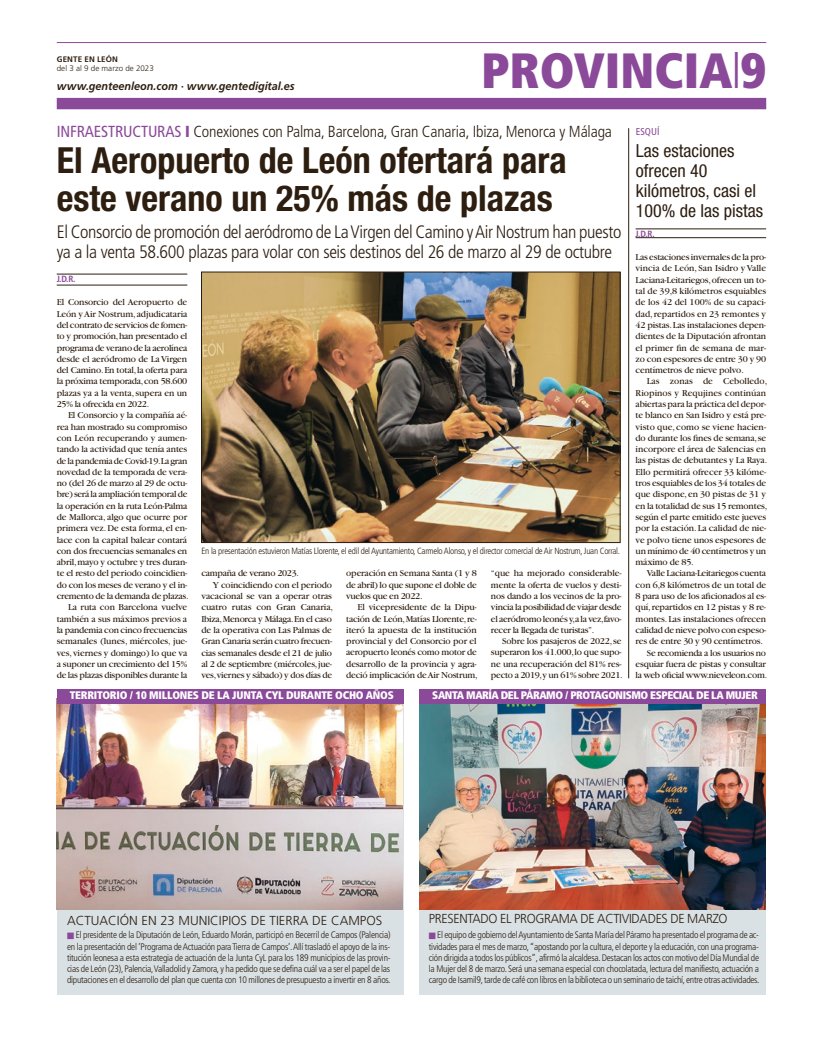
<style>
.page{position:relative;width:823px;height:1049px;background:#fff}
.page>*{position:absolute;margin:0;border:0;box-sizing:border-box;transform-origin:0 0}
.t1{font:900 condensed 49.5px "Frutiger";color:#8b4999}
.t2{font:700 condensed 36px/38px "Helvetica Neue LT Std";color:#2d1e10}
.t3{font:300 condensed 18px/20px "Frutiger LT Std";letter-spacing:-.02em;color:#2d1e10}
.t4{font:condensed 18px/20px "Helvetica Neue LT Std";color:#2d1e10}
.t5{font:300 condensed 16px "Frutiger LT Std";letter-spacing:-.01em;color:#2d1e10}
.t6{font:300 13px "Frutiger LT Std";letter-spacing:-.025em;color:#2d1e10;scale:.96 1}
.t7{font:300 13px "Frutiger LT Std";color:#2d1e10}
.t8{font:italic 700 11.3px "Frutiger LT Std";color:#2d1e10;scale:.96 1}
.t9{font:900 condensed 11px "Frutiger LT Std";letter-spacing:-.04em;color:#fff}
.t10{font:900 condensed 11px "Frutiger LT Std";letter-spacing:-.02em;color:#fff}
.t11{font:condensed 10px "Frutiger LT Std";color:#8b4999}
.t12{font:9.5px/11.3px "Garamond";letter-spacing:-.015em;color:#2d1e10;text-align:justify}
.t13{font:300 condensed 9.5px/11.3px "Frutiger LT Std";letter-spacing:-.025em;color:#2d1e10;text-align:justify}
.t14{font:9.5px "Garamond";letter-spacing:-.035em;color:#2d1e10}
.t15{font:300 condensed 9px "Frutiger LT Std";letter-spacing:-.03em;color:#2d1e10}
.t16{font:700 condensed 9px "Frutiger LT Std";color:#8b4999}
.t17{font:300 8px "Frutiger LT Std";letter-spacing:.005em;color:#2d1e10}
.t18{font:700 8px "Frutiger LT Std";letter-spacing:.02em;color:#2d1e10}
.s1{font-weight:400;color:#8b4999}
.s2{font-weight:900;color:#8b4999}
.s3{color:#8b4999}
</style>
<div class="page">
<div style="left:57px;top:98px;width:708px;height:11px;background:#8b4999"></div>
<hr style="left:57px;top:42px;width:708px;height:1px;background:#8b4999">
<div style="left:419px;top:698px;width:346px;height:297px;background:#d9e1e5"></div>
<img style="left:419px;top:703px;width:346px;height:207px">
<hr style="left:57px;top:274px;width:130px;height:1px;background:#2d1e10">
<hr style="left:57px;top:285px;width:130px;height:1px;background:#2d1e10">
<img style="left:203px;top:274px;width:414px;height:266px">
<div style="left:201px;top:272px;width:418px;height:270px;border:1px solid #2d1e10"></div>
<hr style="left:635px;top:229px;width:130px;height:1px;background:#2d1e10">
<hr style="left:635px;top:237px;width:130px;height:1px;background:#2d1e10">
<hr style="left:628px;top:128px;width:1px;height:550px;background:#2d1e10">
<div style="left:419px;top:689px;width:346px;height:14px;background:#8b4999"></div>
<div style="left:57px;top:698px;width:346px;height:297px;background:#d9e1e5"></div>
<img style="left:57px;top:703px;width:346px;height:207px">
<div style="left:57px;top:689px;width:346px;height:14px;background:#8b4999"></div>
<p class="t18" style="left:57px;top:54px;width:63px">GENTE EN LEÓN</p>
<p class="t17" style="left:57px;top:64px;width:99px">del 3 al 9 de marzo de 2023</p>
<p class="t8" style="left:57px;top:80px;width:249px">www.genteenleon.com · www.gentedigital.es</p>
<h1 class="t1" style="left:480px;top:41px;width:286px">PROVINCIA<sup>|</sup>9</h1>
<h3 class="t5" style="left:57px;top:122px;width:556px"><span class="s1">INFRAESTRUCTURAS</span> <span class="s2">I</span> Conexiones con Palma, Barcelona, Gran Canaria, Ibiza, Menorca y Málaga</h3>
<p class="t11" style="left:635px;top:126px;width:25px">ESQUÍ</p>
<h2 class="t2" style="left:57px;top:141px;width:511px">El Aeropuerto de León ofertará para este verano un 25% más de plazas</h2>
<h3 class="t3" style="left:57px;top:222px;width:566px">El Consorcio de promoción del aeródromo de La Virgen del Camino y Air Nostrum han puesto ya a la venta 58.600 plazas para volar con seis destinos del 26 de marzo al 29 de octubre</h3>
<p class="t16" style="left:57px;top:273px;width:20px">J.D.R.</p>
<p class="t12" style="left:57px;top:297px;width:132px">El Consorcio del Aeropuerto de León y Air Nostrum, adjudicataria del contrato de servicios de fomen&shy;to y promoción, han presentado el programa de verano de la aerolínea desde el aeródromo de La Virgen del Camino. En total, la oferta para la próxima temporada, con 58.600 plazas ya a la venta, supera en un 25% la ofrecida en 2022.</p>
<p class="t12" style="left:57px;top:410px;width:133px;text-align:right">El Consorcio y la compañía aé&shy;rea han mostrado su compromiso con León recuperando y aumen&shy;tando la actividad que tenía antes de la pandemia de Covid-19.La gran novedad de la temporada de vera&shy;no (del 26 de marzo al 29 de octu&shy;bre) será la ampliación temporal de la operación en la ruta León-Palma de Mallorca, algo que ocurre por primera vez. De esta forma, el en&shy;lace con la capital balear contará con dos frecuencias semanales en abril, mayo y octubre y tres duran&shy;te el resto del periodo coincidien&shy;do con los meses de verano y el in&shy;cremento de la demanda de plazas.<br>La ruta con Barcelona vuelve también a sus máximos previos a la pandemia con cinco frecuencias semanales (lunes, miércoles, jue&shy;ves, viernes y domingo) lo que va a suponer un crecimiento del 15% de las plazas disponibles durante la</p>
<p class="t15" style="left:201px;top:546px;width:420px">En la presentación estuvieron Matías Llorente, el edil del Ayuntamiento, Carmelo Alonso, y el director comercial de Air Nostrum, Juan Corral.</p>
<p class="t12" style="left:201px;top:568px;width:99px">campaña de verano 2023.</p>
<p class="t12" style="left:213px;top:579px;width:121px">Y coincidiendo con el periodo</p>
<p class="t12" style="left:201px;top:590px;width:132px">vacacional se van a operar otras</p>
<p class="t12" style="left:201px;top:602px;width:133px">cuatro rutas con Gran Canaria,</p>
<p class="t12" style="left:201px;top:613px;width:132px">Ibiza, Menorca y Málaga. En el caso</p>
<p class="t12" style="left:201px;top:624px;width:132px">de la operativa con Las Palmas de</p>
<p class="t12" style="left:201px;top:636px;width:132px">Gran Canaria serán cuatro frecuen-</p>
<p class="t12" style="left:201px;top:647px;width:132px">cias semanales desde el 21 de julio</p>
<p class="t12" style="left:201px;top:658px;width:132px">al 2 de septiembre (miércoles, jue-</p>
<p class="t12" style="left:201px;top:670px;width:132px">ves,viernes y sábado) y dos días de</p>
<p class="t12" style="left:346px;top:568px;width:132px">operación en Semana Santa (1 y 8 de abril) lo que supone el doble de vuelos que en 2022.</p>
<p class="t12" style="left:346px;top:602px;width:133px;text-indent:11px">El vicepresidente de la Dipu&shy;tación de León, Matías Llorente, re&shy;iteró la apuesta de la institución provincial y del Consorcio por el aeropuerto leonés como motor de desarrollo de la provincia y agra&shy;deció implicación de Air Nostrum,</p>
<p class="t12" style="left:490px;top:568px;width:132px">“que ha mejorado considerable&shy;mente la oferta de vuelos y desti&shy;nos dando a los vecinos de la pro&shy;vincia la posibilidad de viajar desde el aeródromo leonés y,a la vez,favo&shy;recer la llegada de turistas”.</p>
<p class="t12" style="left:490px;top:636px;width:133px;text-align:left;text-indent:11px">Sobre los pasajeros de 2022, se superaron los 41.000, lo que supo&shy;ne una recuperación del 81% res&shy;pecto a 2019,y un 61% sobre 2021.</p>
<h3 class="t4" style="left:635px;top:141px;width:129px">Las estaciones ofrecen 40 kilómetros, casi el<br>100% de las pistas</h3>
<p class="t16" style="left:635px;top:228px;width:21px">J.D.R.</p>
<p class="t12" style="left:635px;top:252px;width:132px">Las estaciones invernales de la pro&shy;vincia de León, San Isidro y Valle Laciana-Leitariegos, ofrecen un to&shy;tal de 39,8 kilómetros esquiables de los 42 del 100% de su capaci&shy;dad, repartidos en 23 remontes y 42 pistas. Las instalaciones depen&shy;dientes de la Diputación afrontan el primer fin de semana de mar&shy;zo con espesores de entre 30 y 90 centímetros de nieve polvo.</p>
<p class="t12" style="left:635px;top:376px;width:133px;text-align:left;text-indent:11px">Las zonas de Cebolledo,<br>Riopinos y Requjines continúan abiertas para la práctica del depor&shy;te blanco en San Isidro y está pre&shy;visto que, como se viene hacien&shy;do durante los fines de semana, se incorpore el área de Salencias en las pistas de debutantes y La Raya.<br>Ello permitirá ofrecer 33 kilóme&shy;tros esquiables de los 34 totales de que dispone, en 30 pistas de 31 y en la totalidad de sus 15 remontes, según el parte emitido este jueves por la estación. La calidad de nie&shy;ve polvo tiene unos espesores de un mínimo de 40 centímetros y un máximo de 85.</p>
<p class="t12" style="left:646px;top:568px;width:121px">Valle Laciana-Leitariegos cuenta</p>
<p class="t12" style="left:635px;top:579px;width:132px">con 6,8 kilómetros de un total de</p>
<p class="t12" style="left:635px;top:590px;width:132px">8 para uso de los aficionados al es-</p>
<p class="t12" style="left:635px;top:602px;width:132px">quí, repartidos en 12 pistas y 8 re-</p>
<p class="t12" style="left:635px;top:613px;width:132px">montes. Las instalaciones ofrecen</p>
<p class="t12" style="left:635px;top:624px;width:132px">calidad de nieve polvo con espeso-</p>
<p class="t12" style="left:635px;top:636px;width:129px">res de entre 30 y 90 centímetros.</p>
<p class="t12" style="left:646px;top:647px;width:121px">Se recomienda a los usuarios no</p>
<p class="t12" style="left:635px;top:658px;width:132px">esquiar fuera de pistas y consultar</p>
<p class="t14" style="left:635px;top:670px;width:133px">la web oficial www.nieveleon.com.</p>
<p class="t10" style="left:70px;top:689px;width:325px">TERRITORIO / 10 MILLONES DE LA JUNTA CYL DURANTE OCHO AÑOS</p>
<p class="t9" style="left:432px;top:689px;width:327px">SANTA MARÍA DEL PÁRAMO / PROTAGONISMO ESPECIAL DE LA MUJER</p>
<h3 class="t7" style="left:67px;top:913px;width:316px">ACTUACIÓN EN 23 MUNICIPIOS DE TIERRA DE CAMPOS</h3>
<p class="t13" style="left:67px;top:929px;width:325px"><span class="s3">■</span> El presidente de la Diputación de León, Eduardo Morán, participó en Becerril de Campos (Palencia) en la presentación del ’Programa de Actuación para Tierra de Campos’. Allí trasladó el apoyo de la ins&shy;titución leonesa a esta estrategia de actuación de la Junta CyL para los 189 municipios de las provin&shy;cias de León (23), Palencia, Valladolid y Zamora, y ha pedido que se defina cuál va a ser el papel de las diputaciones en el desarrollo del plan que cuenta con 10 millones de presupuesto a invertir en 8 años.</p>
<h3 class="t6" style="left:428px;top:911px;width:312px">PRESENTADO EL PROGRAMA DE ACTIVIDADES DE MARZO</h3>
<p class="t13" style="left:428px;top:929px;width:332px"><span class="s3">■</span> El equipo de gobierno del Ayuntamiento de Santa María del Páramo ha presentado el programa de ac&shy;tividades para el mes de marzo, “apostando por la cultura, el deporte y la educación, con una programa&shy;ción dirigida a todos los públicos”, afirmó la alcaldesa. Destacan los actos con motivo del Día Mundial de la Mujer del 8 de marzo. Será una semana especial con chocolatada, lectura del manifiesto, actuación a cargo de Isamil9, tarde de café con libros en la biblioteca o un seminario de taichí, entre otras actividades.</p>
</div>
